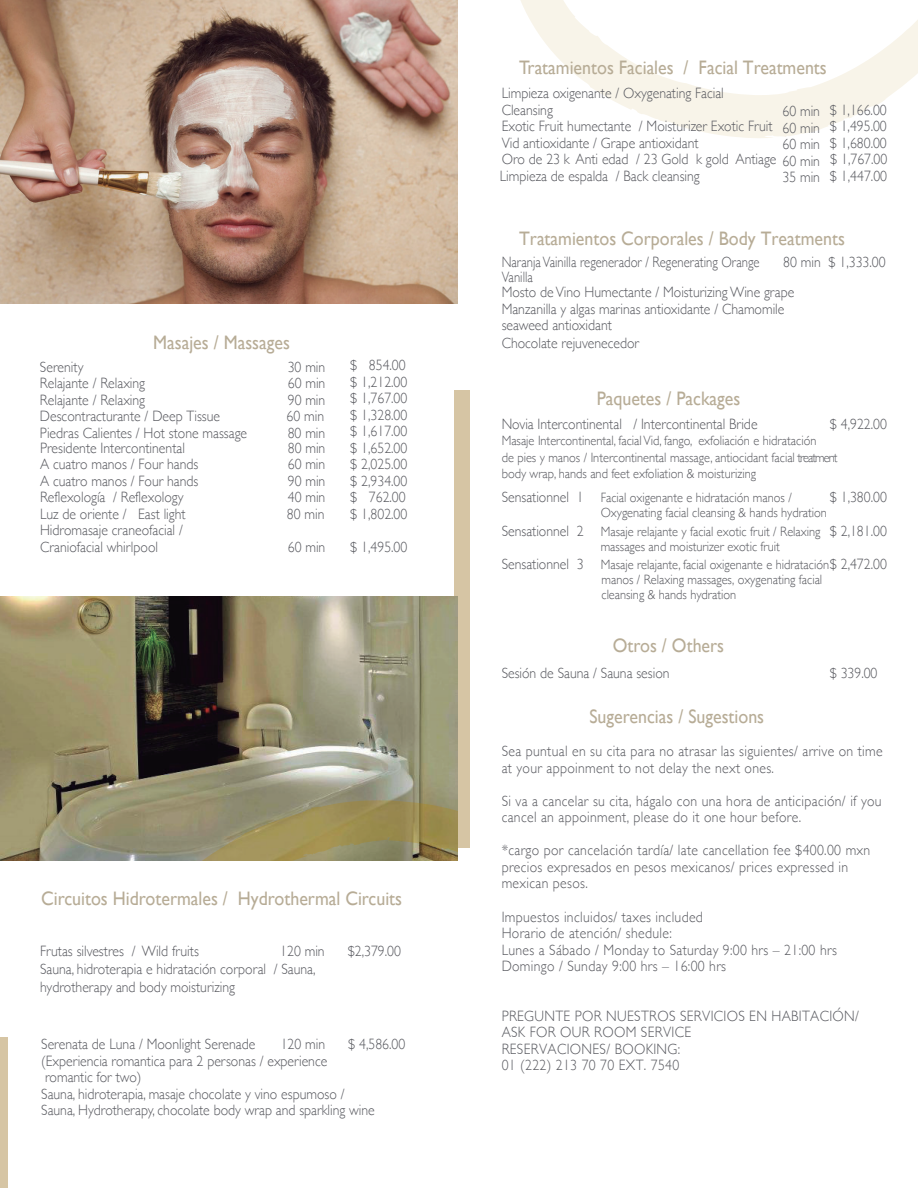
<style>
.page{position:relative;width:918px;height:1188px;background:#fff}
.page>*{position:absolute;margin:0;border:0;box-sizing:border-box;transform-origin:0 0}
.t1{font:19.5px "Gill Sans";color:#b7ac96;scale:.92 1}
.t2{font:300 15px/16.5px "Gill Sans";color:#57585e;scale:.92 1}
.t3{font:300 15px/16.5px "Gill Sans";letter-spacing:.025em;color:#57585e;scale:.92 1}
.t4{font:300 15px/15.3px "Gill Sans";color:#57585e;scale:.85 1}
.t5{font:300 13.5px/16.2px "Gill Sans";color:#57585e;scale:.92 1}
.s1{font-size:15px}
</style>
<div class="page">
<svg style="left:520px;top:0;width:398px;height:138px"></svg>
<div style="left:455px;top:390px;width:15px;height:458px;background:#d6c5a4"></div>
<div style="left:0;top:1037px;width:8px;height:150px;background:#d6c5a4"></div>
<img style="left:0;top:597px;width:457px;height:263px">
<svg style="left:148px;top:800px;width:309px;height:60px;background:#978d61"></svg>
<div style="left:1px;top:1038px;width:7px;height:150px;background:#d6c5a4"></div>
<img style="left:0;top:0;width:457px;height:303px">
<h1 class="t1" style="left:153px;top:331px;width:150px">Masajes / Massages</h1>
<p class="t2" style="left:40px;top:358px;width:49px">Serenity</p>
<p class="t2" style="left:288px;top:358px;width:42px">30 min</p>
<p class="t2" style="left:40px;top:374px;width:116px">Relajante / Relaxing</p>
<p class="t2" style="left:288px;top:374px;width:42px">60 min</p>
<p class="t2" style="left:40px;top:391px;width:116px">Relajante / Relaxing</p>
<p class="t2" style="left:288px;top:391px;width:42px">90 min</p>
<p class="t2" style="left:40px;top:407px;width:197px">Descontracturante / Deep Tissue</p>
<p class="t2" style="left:287px;top:407px;width:42px">60 min</p>
<p class="t2" style="left:40px;top:424px;width:227px">Piedras Calientes / Hot stone massage</p>
<p class="t2" style="left:288px;top:424px;width:42px">80 min</p>
<p class="t2" style="left:40px;top:439px;width:159px">Presidente Intercontinental</p>
<p class="t2" style="left:288px;top:439px;width:42px">80 min</p>
<p class="t2" style="left:40px;top:455px;width:174px">A cuatro manos / Four hands</p>
<p class="t2" style="left:288px;top:455px;width:42px">60 min</p>
<p class="t2" style="left:40px;top:472px;width:174px">A cuatro manos / Four hands</p>
<p class="t2" style="left:288px;top:472px;width:42px">90 min</p>
<p class="t2" style="left:40px;top:488px;width:157px">Reflexología / Reflexology</p>
<p class="t2" style="left:288px;top:488px;width:42px">40 min</p>
<p class="t2" style="left:40px;top:505px;width:160px">Luz de oriente / East light</p>
<p class="t2" style="left:287px;top:505px;width:42px">80 min</p>
<p class="t2" style="left:40px;top:521px;width:157px">Hidromasaje craneofacial /<br>Craniofacial whirlpool</p>
<p class="t2" style="left:288px;top:538px;width:42px">60 min</p>
<p class="t2" style="left:350px;top:356px;width:64px;text-align:justify">$ 854.00 $ 1,212.00 $ 1,767.00 $ 1,328.00 $ 1,617.00 $ 1,652.00 $ 2,025.00 $ 2,934.00 $ 762.00 $ 1,802.00</p>
<p class="t2" style="left:350px;top:538px;width:64px">$ 1,495.00</p>
<h1 class="t1" style="left:41px;top:887px;width:394px">Circuitos Hidrotermales / Hydrothermal Circuits</h1>
<p class="t2" style="left:40px;top:942px;width:174px">Frutas silvestres / Wild fruits</p>
<p class="t2" style="left:280px;top:942px;width:50px">120 min</p>
<p class="t2" style="left:348px;top:942px;width:59px">$2,379.00</p>
<p class="t2" style="left:40px;top:959px;width:301px;line-height:18px">Sauna, hidroterapia e hidratación corporal / Sauna, hydrotherapy and body moisturizing</p>
<p class="t2" style="left:41px;top:1035px;width:234px">Serenata de Luna / Moonlight Serenade</p>
<p class="t2" style="left:281px;top:1035px;width:50px">120 min</p>
<p class="t2" style="left:348px;top:1035px;width:64px">$ 4,586.00</p>
<p class="t2" style="left:41px;top:1052px;width:364px">(Experiencia romantica para 2 personas / experience romantic for two)<br>Sauna, hidroterapia, masaje chocolate y vino espumoso / Sauna, Hydrotherapy, chocolate body wrap and sparkling wine</p>
<h1 class="t1" style="left:519px;top:56px;width:336px">Tratamientos Faciales / Facial Treatments</h1>
<p class="t2" style="left:502px;top:84px;width:243px">Limpieza oxigenante / Oxygenating Facial<br>Cleansing</p>
<p class="t2" style="left:830px;top:101px;width:64px">$ 1,166.00</p>
<p class="t2" style="left:783px;top:102px;width:42px;text-align:justify">60 min 60 min 60 min 60 min 35 min</p>
<p class="t2" style="left:502px;top:117px;width:296px">Exotic Fruit humectante / Moisturizer Exotic Fruit</p>
<p class="t2" style="left:830px;top:117px;width:64px">$ 1,495.00</p>
<p class="t2" style="left:502px;top:134px;width:216px">Vid antioxidante / Grape antioxidant</p>
<p class="t2" style="left:830px;top:134px;width:64px">$ 1,680.00</p>
<p class="t2" style="left:502px;top:150px;width:300px">Oro de 23 k Anti edad / 23 Gold k gold Antiage</p>
<p class="t2" style="left:830px;top:150px;width:64px">$ 1,767.00</p>
<p class="t2" style="left:500px;top:167px;width:219px">Limpieza de espalda / Back cleansing</p>
<p class="t2" style="left:830px;top:167px;width:64px">$ 1,447.00</p>
<h1 class="t1" style="left:519px;top:227px;width:356px">Tratamientos Corporales / Body Treatments</h1>
<p class="t4" style="left:502px;top:254px;width:305px">NaranjaVainilla regenerador / Regenerating Orange<br>Vanilla</p>
<p class="t2" style="left:829px;top:253px;width:64px">$ 1,333.00</p>
<p class="t2" style="left:502px;top:283px;width:320px">Mosto deVino Humectante / Moisturizing Wine grape<br>Manzanilla y algas marinas antioxidante / Chamomile seaweed antioxidant</p>
<p class="t2" style="left:502px;top:334px;width:151px">Chocolate rejuvenecedor</p>
<p class="t2" style="left:783px;top:253px;width:42px">80 min</p>
<h1 class="t1" style="left:597px;top:387px;width:158px">Paquetes / Packages</h1>
<p class="t2" style="left:502px;top:415px;width:280px">Novia Intercontinental / Intercontinental Bride</p>
<p class="t2" style="left:830px;top:415px;width:64px">$ 4,922.00</p>
<p class="t5" style="left:502px;top:432px;width:367px">Masaje Intercontinental, facialVid, fango, exfoliación e hidratación<br>de pies y manos / Intercontinental massage, antiocidant facial treatment body wrap, hands and feet exfoliation &amp; moisturizing</p>
<p class="t5" style="left:601px;top:489px;width:247px;line-height:14.9px;text-indent:-99px"><span class="s1">Sensationnel 1</span> Facial oxigenante e hidratación manos /<br>Oxygenating facial cleansing &amp; hands hydration</p>
<p class="t2" style="left:830px;top:488px;width:64px">$ 1,380.00</p>
<p class="t5" style="left:601px;top:524px;width:240px;line-height:14.9px;text-indent:-99px"><span class="s1">Sensationnel 2</span> Masaje relajante y facial exotic fruit / Relaxing massages and moisturizer exotic fruit</p>
<p class="t2" style="left:830px;top:522px;width:64px">$ 2,181.00</p>
<p class="t5" style="left:602px;top:557px;width:312px;line-height:15px;text-indent:-100px"><span class="s1">Sensationnel 3</span> Masaje relajante, facial oxigenante e hidratación <span class="s1">$ 2,472.00 </span>manos / Relaxing massages, oxygenating facial<br>cleansing &amp; hands hydration</p>
<h1 class="t1" style="left:613px;top:634px;width:122px">Otros / Others</h1>
<p class="t2" style="left:502px;top:664px;width:184px">Sesión de Sauna / Sauna sesion</p>
<p class="t2" style="left:830px;top:664px;width:54px">$ 339.00</p>
<h1 class="t1" style="left:589px;top:705px;width:191px">Sugerencias / Sugestions</h1>
<p class="t3" style="left:502px;top:742px;width:416px">Sea puntual en su cita para no atrasar las siguientes/ arrive on time at your appoinment to not delay the next ones.</p>
<p class="t3" style="left:502px;top:792px;width:415px">Si va a cancelar su cita, hágalo con una hora de anticipación/ if you cancel an appoinment, please do it one hour before.</p>
<p class="t3" style="left:502px;top:842px;width:402px">*cargo por cancelación tardía/ late cancellation fee $400.00 mxn precios expresados en pesos mexicanos/ prices expressed in mexican pesos.</p>
<p class="t3" style="left:502px;top:908px;width:366px">Impuestos incluidos/ taxes included<br>Horario de atención/ shedule:<br>Lunes a Sábado / Monday to Saturday 9:00 hrs – 21:00 hrs Domingo / Sunday 9:00 hrs – 16:00 hrs</p>
<p class="t3" style="left:502px;top:1007px;width:390px">PREGUNTE POR NUESTROS SERVICIOS EN HABITACIÓN/<br>ASK FOR OUR ROOM SERVICE<br>RESERVACIONES/ BOOKING:<br>01 (222) 213 70 70 EXT. 7540</p>
</div>
